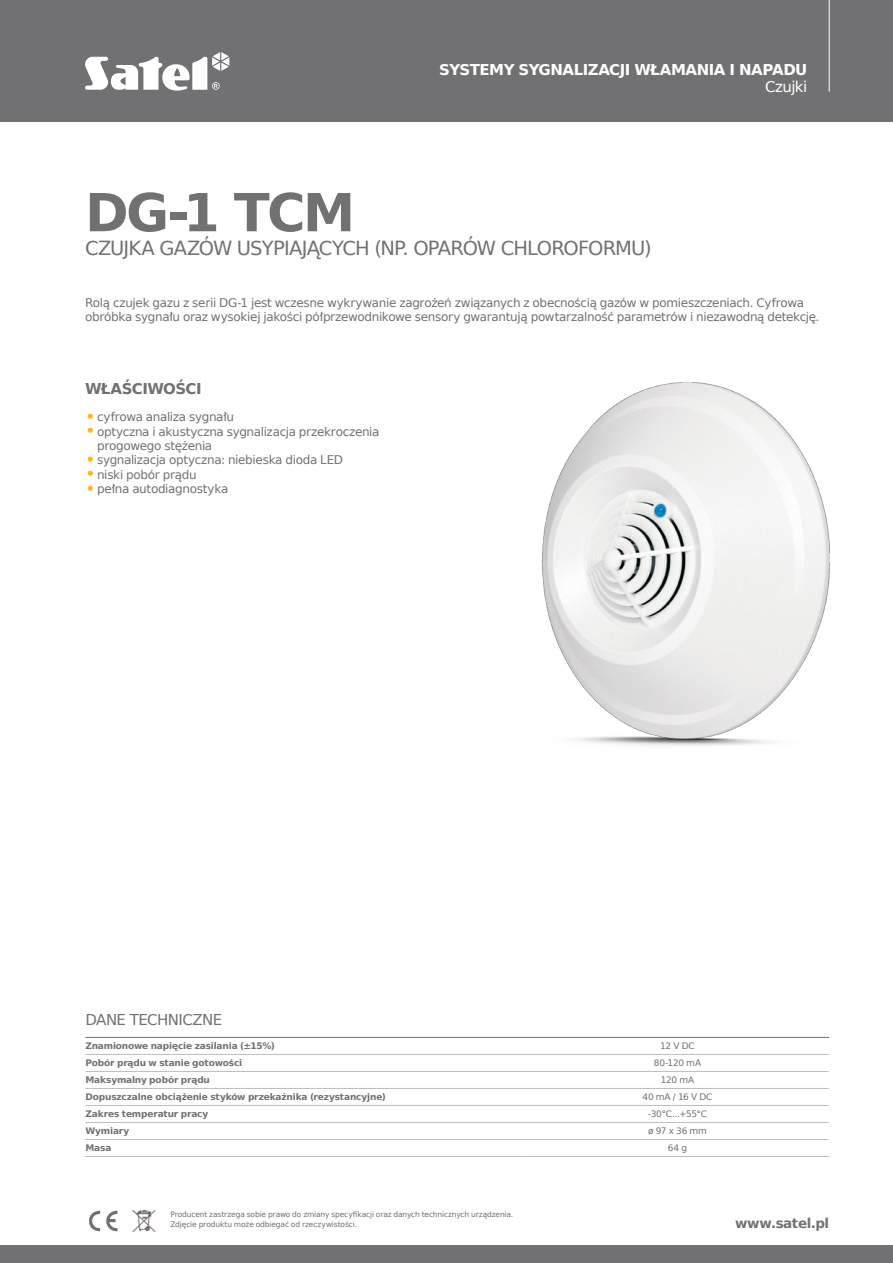
<style>
.page{position:relative;width:893px;height:1263px;background:#fff}
.page>*{position:absolute;margin:0;border:0;box-sizing:border-box;transform-origin:0 0}
.t1{font:700 52.5px "Prima Sans EU";color:#717073}
.t2{font:19.5px "Prima Sans EU";letter-spacing:-.05em;color:#717073}
.t3{font:700 15px "Prima Sans EU";letter-spacing:-.035em;color:#fff}
.t4{font:15px "Prima Sans EU";letter-spacing:-.04em;color:#717073}
.t5{font:700 15px "Prima Sans EU";letter-spacing:-.04em;color:#717073}
.t6{font:15px "Prima Sans EU";letter-spacing:-.04em;color:#fff}
.t7{font:700 13.5px "Prima Sans EU";letter-spacing:-.03em;color:#717073}
.t8{font:12px/14.4px "Prima Sans EU";letter-spacing:-.025em;color:#717073}
.t9{font:700 9px "Prima Sans EU";letter-spacing:-.02em;color:#717073}
.t10{font:9px "Prima Sans EU";letter-spacing:-.02em;color:#717073}
.t11{font:7.5px/10.5px "Prima Sans EU";letter-spacing:-.015em;color:#717073}
.s1{font-size:18px;color:#fab81c}
</style>
<div class="page">
<div style="left:0;top:0;width:893px;height:121px;background:#717073"></div>
<svg style="left:85px;top:52px;width:144px;height:39px"></svg>
<hr style="left:829px;top:0;width:1px;height:92px;background:#fff">
<img style="left:132px;top:1210px;width:24px;height:22px">
<svg style="left:89px;top:1210px;width:28px;height:22px"></svg>
<div style="left:0;top:1245px;width:893px;height:18px;background:#717073"></div>
<hr style="left:85px;top:1054px;width:441px;height:1px;background:#bcbdbf">
<hr style="left:85px;top:1071px;width:441px;height:1px;background:#bcbdbf">
<hr style="left:85px;top:1088px;width:441px;height:1px;background:#bcbdbf">
<hr style="left:85px;top:1105px;width:441px;height:1px;background:#bcbdbf">
<hr style="left:85px;top:1122px;width:441px;height:1px;background:#bcbdbf">
<hr style="left:85px;top:1139px;width:441px;height:1px;background:#bcbdbf">
<hr style="left:85px;top:1156px;width:441px;height:1px;background:#bcbdbf">
<hr style="left:526px;top:1054px;width:303px;height:1px;background:#bcbdbf">
<hr style="left:526px;top:1071px;width:303px;height:1px;background:#bcbdbf">
<hr style="left:526px;top:1088px;width:303px;height:1px;background:#bcbdbf">
<hr style="left:526px;top:1105px;width:303px;height:1px;background:#bcbdbf">
<hr style="left:526px;top:1122px;width:303px;height:1px;background:#bcbdbf">
<hr style="left:526px;top:1139px;width:303px;height:1px;background:#bcbdbf">
<hr style="left:526px;top:1156px;width:303px;height:1px;background:#bcbdbf">
<hr style="left:85px;top:1037px;width:441px;height:1px;background:#717073">
<hr style="left:526px;top:1037px;width:303px;height:1px;background:#717073">
<img style="left:541px;top:382px;width:289px;height:364px">
<p class="t3" style="left:439px;top:59px;width:370px">SYSTEMY SYGNALIZACJI WŁAMANIA I NAPADU</p>
<p class="t6" style="left:765px;top:76px;width:44px">Czujki</p>
<h1 class="t1" style="left:85px;top:176px;width:272px">DG-1 TCM</h1>
<h2 class="t2" style="left:85px;top:234px;width:568px">CZUJKA GAZÓW USYPIAJĄCYCH (NP. OPARÓW CHLOROFORMU)</h2>
<p class="t8" style="left:85px;top:295px;width:736px">Rolą czujek gazu z serii DG-1 jest wczesne wykrywanie zagrożeń związanych z obecnością gazów w pomieszczeniach. Cyfrowa obróbka sygnału oraz wysokiej jakości półprzewodnikowe sensory gwarantują powtarzalność parametrów i niezawodną detekcję.</p>
<p class="t5" style="left:85px;top:378px;width:118px">WŁAŚCIWOŚCI</p>
<p class="t8" style="left:85px;top:409px;width:151px"><span class="s1">•</span>cyfrowa analiza sygnału</p>
<p class="t8" style="left:97px;top:424px;width:284px;text-indent:-12px"><span class="s1">•</span>optyczna i akustyczna sygnalizacja przekroczenia progowego stężenia</p>
<p class="t8" style="left:85px;top:453px;width:260px"><span class="s1">•</span>sygnalizacja optyczna: niebieska dioda LED</p>
<p class="t8" style="left:85px;top:467px;width:113px"><span class="s1">•</span>niski pobór prądu</p>
<p class="t8" style="left:85px;top:481px;width:145px"><span class="s1">•</span>pełna autodiagnostyka</p>
<p class="t4" style="left:85px;top:1009px;width:138px">DANE TECHNICZNE</p>
<p class="t9" style="left:85px;top:1040px;width:191px">Znamionowe napięcie zasilania (±15%)</p>
<p class="t10" style="left:660px;top:1040px;width:36px">12 V DC</p>
<p class="t9" style="left:85px;top:1057px;width:158px">Pobór prądu w stanie gotowości</p>
<p class="t10" style="left:654px;top:1057px;width:49px">80-120 mA</p>
<p class="t9" style="left:85px;top:1074px;width:126px">Maksymalny pobór prądu</p>
<p class="t10" style="left:661px;top:1074px;width:35px">120 mA</p>
<p class="t9" style="left:85px;top:1091px;width:302px">Dopuszczalne obciążenie styków przekaźnika (rezystancyjne)</p>
<p class="t10" style="left:642px;top:1091px;width:72px">40 mA / 16 V DC</p>
<p class="t9" style="left:85px;top:1108px;width:124px">Zakres temperatur pracy</p>
<p class="t10" style="left:648px;top:1108px;width:61px">-30°C...+55°C</p>
<p class="t9" style="left:85px;top:1125px;width:45px">Wymiary</p>
<p class="t10" style="left:648px;top:1125px;width:60px">ø 97 x 36 mm</p>
<p class="t9" style="left:85px;top:1142px;width:28px">Masa</p>
<p class="t10" style="left:668px;top:1142px;width:21px">64 g</p>
<p class="t11" style="left:170px;top:1209px;width:344px">Producent zastrzega sobie prawo do zmiany specyfikacji oraz danych technicznych urządzenia.<br>Zdjęcie produktu może odbiegać od rzeczywistości.</p>
<p class="t7" style="left:735px;top:1213px;width:96px">www.satel.pl</p>
</div>
